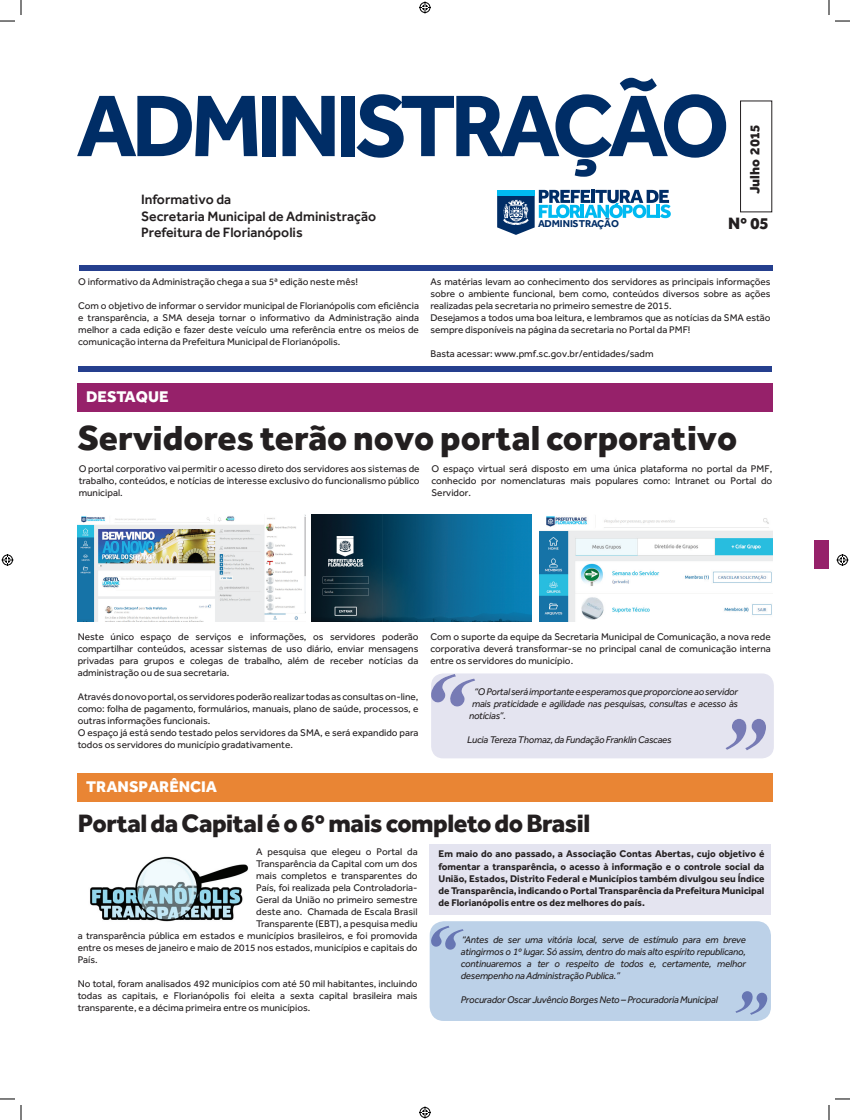
<style>
.page{position:relative;width:850px;height:1120px;background:#fff}
.page>*{position:absolute;margin:0;border:0;box-sizing:border-box;transform-origin:0 0}
.t1{font:800 36px "Effra";color:#231f20}
.t2{font:800 26px "Effra";letter-spacing:-.02em;color:#231f20}
.t3{font:800 17px "Effra";color:#231f20}
.t4{font:800 16px "Effra";color:#fff}
.t5{font:500 14px/16.8px "Effra";color:#231f20}
.t6{font:800 14px "Effra";color:#231f20}
.t7{font:700 10.3px "Effra";color:#002d66}
.t8{font:10px/12px "Effra";color:#231f20;text-align:justify}
.t9{font:italic 10px/12px "Effra";letter-spacing:-.02em;color:#231f20;text-align:justify}
.t10{font:700 10px/12px "Effra";color:#231f20;text-align:justify}
</style>
<div class="page">
<div style="left:79px;top:265px;width:693px;height:6px;background:#253f8e"></div>
<div style="left:78px;top:366px;width:694px;height:5px;background:#253f8e"></div>
<div style="left:740px;top:100px;width:32px;height:112px;border:1px solid #231f20"></div>
<div style="left:77px;top:383px;width:695px;height:28px;background:#96216a"></div>
<div style="left:77px;top:772px;width:695px;height:29px;background:#e98534"></div>
<div style="left:431px;top:673px;width:343px;height:85px;background:#e4e4f0"></div>
<svg style="left:77px;top:96px;width:180px;height:60px"></svg>
<div style="left:263px;top:96px;width:13px;height:60px;background:#002d66"></div>
<svg style="left:282px;top:96px;width:53px;height:60px"></svg>
<div style="left:341px;top:96px;width:13px;height:60px;background:#002d66"></div>
<svg style="left:356px;top:78px;width:370px;height:99px"></svg>
<svg style="left:497px;top:190px;width:174px;height:45px"></svg>
<div style="left:497px;top:190px;width:38px;height:5px;background:#00baf1"></div>
<div style="left:815px;top:539px;width:14px;height:29px;background:#96216a"></div>
<img style="left:312px;top:514px;width:219px;height:107px">
<img style="left:78px;top:514px;width:227px;height:107px">
<img style="left:540px;top:516px;width:232px;height:105px">
<div style="left:430px;top:843px;width:341px;height:71px;background:#e4e4f0"></div>
<img style="left:90px;top:856px;width:159px;height:66px">
<div style="left:430px;top:921px;width:341px;height:99px;background:#bcd1e8;border-radius:14px"></div>
<svg style="left:735px;top:991px;width:32px;height:23px"></svg>
<svg style="left:431px;top:925px;width:33px;height:24px"></svg>
<svg style="left:0;top:0;width:22px;height:22px"></svg>
<svg style="left:0;top:1098px;width:22px;height:21px"></svg>
<svg style="left:828px;top:0;width:22px;height:22px"></svg>
<svg style="left:828px;top:1098px;width:22px;height:21px"></svg>
<svg style="left:419px;top:2px;width:12px;height:12px"></svg>
<svg style="left:419px;top:1106px;width:12px;height:12px"></svg>
<svg style="left:2px;top:554px;width:12px;height:12px"></svg>
<svg style="left:836px;top:554px;width:12px;height:12px"></svg>
<h3 class="t5" style="left:141px;top:190px;width:237px">Informativo da<br>Secretaria Municipal de Administração<br>Prefeitura de Florianópolis</h3>
<p class="t7" style="left:538px;top:217px;width:82px">ADMINISTRAÇÃO</p>
<h3 class="t6" style="left:746px;top:194px;width:70px;rotate:-90deg">Julho 2015</h3>
<h3 class="t3" style="left:728px;top:212px;width:42px">Nº 05</h3>
<p class="t8" style="left:78px;top:276px;width:281px">O informativo da Administração chega a sua 5ª edição neste mês!</p>
<p class="t8" style="left:78px;top:300px;width:342px">Com o objetivo de informar o servidor municipal de Florianópolis com eficiência e transparência, a SMA deseja tornar o informativo da Administração ainda melhor a cada edição e fazer deste veículo uma referência entre os meios de comunicação interna da Prefeitura Municipal de Florianópolis.</p>
<p class="t8" style="left:430px;top:275px;width:342px;text-align:left">As matérias levam ao conhecimento dos servidores as principais informações sobre o ambiente funcional, bem como, conteúdos diversos sobre as ações realizadas pela secretaria no primeiro semestre de 2015.<br>Desejamos a todos uma boa leitura, e lembramos que as notícias da SMA estão sempre disponíveis na página da secretaria no Portal da PMF!</p>
<p class="t8" style="left:430px;top:347px;width:224px">Basta acessar: www.pmf.sc.gov.br/entidades/sadm</p>
<h3 class="t4" style="left:86px;top:386px;width:84px">DESTAQUE</h3>
<h1 class="t1" style="left:78px;top:416px;width:661px">Servidores terão novo portal corporativo</h1>
<p class="t8" style="left:79px;top:462px;width:342px">O portal corporativo vai permitir o acesso direto dos servidores aos sistemas de trabalho, conteúdos, e notícias de interesse exclusivo do funcionalismo público municipal.</p>
<p class="t8" style="left:431px;top:462px;width:342px">O espaço virtual será disposto em uma única plataforma no portal da PMF, conhecido por nomenclaturas mais populares como: Intranet ou Portal do Servidor.</p>
<p class="t8" style="left:78px;top:630px;width:342px">Neste único espaço de serviços e informações, os servidores poderão compartilhar conteúdos, acessar sistemas de uso diário, enviar mensagens privadas para grupos e colegas de trabalho, além de receber notícias da administração ou de sua secretaria.</p>
<p class="t8" style="left:78px;top:690px;width:342px;text-align:left">Através do novo portal, os servidores poderão realizar todas as consultas on-line, como: folha de pagamento, formulários, manuais, plano de saúde, processos, e outras informações funcionais.<br>O espaço já está sendo testado pelos servidores da SMA, e será expandido para todos os servidores do município gradativamente.</p>
<h3 class="t4" style="left:86px;top:776px;width:132px">TRANSPARÊNCIA</h3>
<p class="t8" style="left:430px;top:630px;width:342px">Com o suporte da equipe da Secretaria Municipal de Comunicação, a nova rede corporativa deverá transformar-se no principal canal de comunicação interna entre os servidores do município.</p>
<p class="t9" style="left:474px;top:685px;width:265px">“O Portal será importante e esperamos que proporcione ao servidor</p>
<p class="t9" style="left:472px;top:697px;width:267px">mais praticidade e agilidade nas pesquisas, consultas e acesso às</p>
<p class="t9" style="left:469px;top:709px;width:38px">notícias”.</p>
<p class="t9" style="left:467px;top:733px;width:206px">Lucia Tereza Thomaz, da Fundação Franklin Cascaes</p>
<h2 class="t2" style="left:78px;top:806px;width:514px">Portal da Capital é o 6º mais completo do Brasil</h2>
<p class="t8" style="left:256px;top:845px;width:163px">A pesquisa que elegeu o Portal da</p>
<p class="t8" style="left:256px;top:857px;width:163px">Transparência da Capital com um dos</p>
<p class="t8" style="left:256px;top:869px;width:163px">mais completos e transparentes do</p>
<p class="t8" style="left:256px;top:881px;width:163px">País, foi realizada pela Controladoria-</p>
<p class="t8" style="left:256px;top:893px;width:163px">Geral da União no primeiro semestre</p>
<p class="t8" style="left:256px;top:905px;width:163px">deste ano. Chamada de Escala Brasil</p>
<p class="t8" style="left:256px;top:917px;width:163px">Transparente (EBT), a pesquisa mediu</p>
<p class="t8" style="left:78px;top:929px;width:341px">a transparência pública em estados e municípios brasileiros, e foi promovida</p>
<p class="t8" style="left:78px;top:941px;width:341px">entre os meses de janeiro e maio de 2015 nos estados, municípios e capitais do</p>
<p class="t8" style="left:78px;top:953px;width:22px">País.</p>
<p class="t8" style="left:78px;top:977px;width:341px">No total, foram analisados 492 municípios com até 50 mil habitantes, incluindo todas as capitais, e Florianópolis foi eleita a sexta capital brasileira mais transparente, e a décima primeira entre os municípios.</p>
<p class="t10" style="left:438px;top:847px;width:327px">Em maio do ano passado, a Associação Contas Abertas, cujo objetivo é fomentar a transparência, o acesso à informação e o controle social da União, Estados, Distrito Federal e Municípios também divulgou seu Índice de Transparência, indicando o Portal Transparência da Prefeitura Municipal de Florianópolis entre os dez melhores do país.</p>
<p class="t9" style="left:461px;top:932px;width:287px">“Antes de ser uma vitória local, serve de estímulo para em breve atingirmos o 1º lugar. Só assim, dentro do mais alto espírito republicano, continuaremos a ter o respeito de todos e, certamente, melhor desempenho na Administração Publica.”</p>
<p class="t9" style="left:461px;top:992px;width:258px">Procurador Oscar Juvêncio Borges Neto – Procuradoria Municipal</p>
</div>
